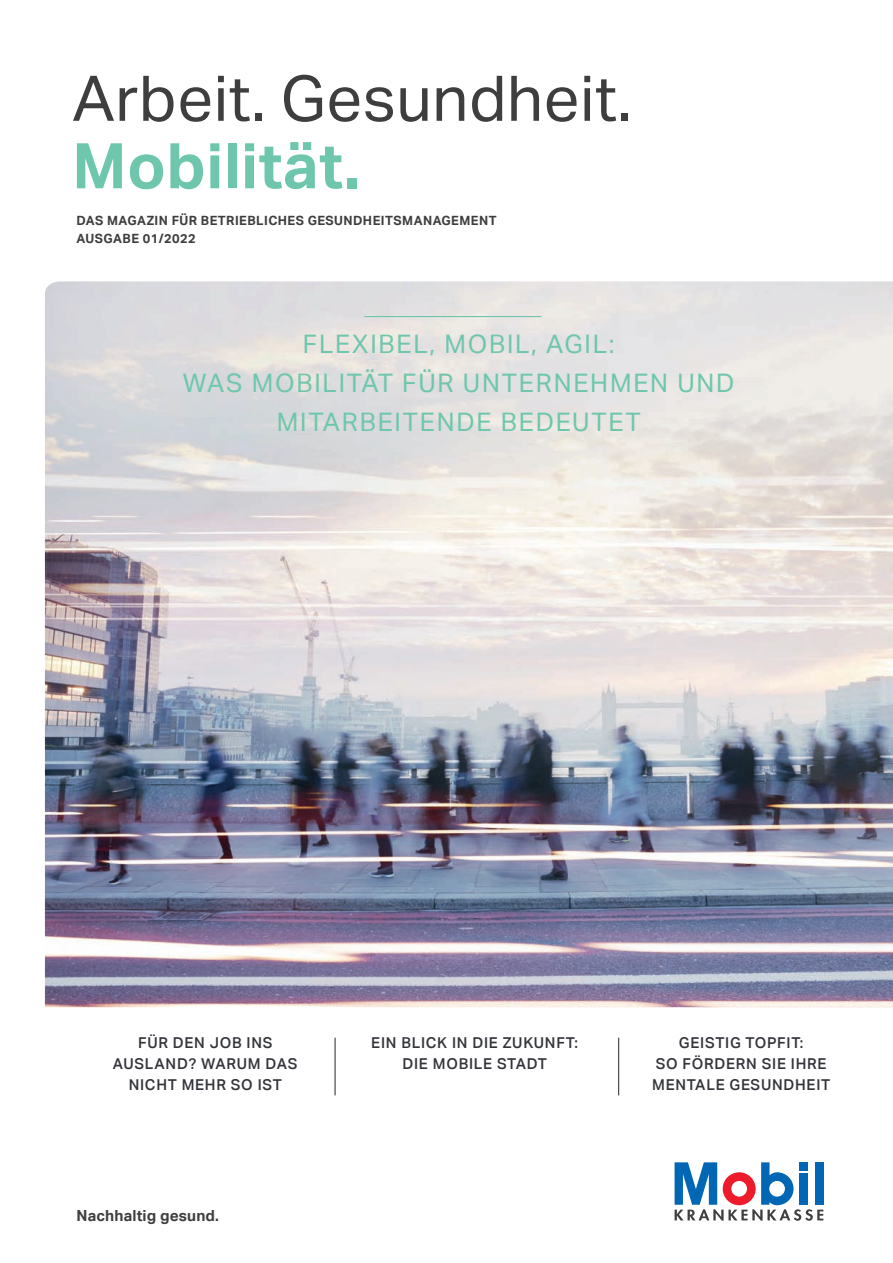
<style>
.page{position:relative;width:893px;height:1263px;background:#fff}
.page>*{position:absolute;margin:0;border:0;box-sizing:border-box;transform-origin:0 0}
.t1{font:63px "Aktiv Grotesk";letter-spacing:.01em;color:#3e3e3f}
.t2{font:700 63px "Aktiv Grotesk";letter-spacing:.01em;color:#6ec7ad}
.t3{font:25.5px/39px "Aktiv Grotesk";letter-spacing:.07em;color:#6ec7ad;text-align:center}
.t4{font:700 15.3px "Aktiv Grotesk";letter-spacing:.01em;color:#3e3e3f}
.t5{font:500 15px/21px "Aktiv Grotesk";letter-spacing:.05em;color:#33353b;text-align:center}
.t6{font:700 12.75px/17.9px "Aktiv Grotesk";letter-spacing:.035em;color:#3e3e3f}
</style>
<div class="page">
<img style="left:45px;top:281px;width:848px;height:726px">
<svg style="left:675px;top:1162px;width:148px;height:59px"></svg>
<hr style="left:334px;top:1038px;width:2px;height:57px;background:#3e3e3f">
<hr style="left:618px;top:1038px;width:1px;height:57px;background:#3e3e3f">
<hr style="left:364px;top:316px;width:177px;height:1px;background:#6ec7ad">
<h1 class="t1" style="left:72px;top:61px;width:561px">Arbeit. Gesundheit.</h1>
<h1 class="t2" style="left:72px;top:127px;width:289px">Mobilität.</h1>
<p class="t6" style="left:77px;top:211px;width:422px">DAS MAGAZIN FÜR BETRIEBLICHES GESUNDHEITSMANAGEMENT<br>AUSGABE 01/2022</p>
<h2 class="t3" style="left:183px;top:324px;width:553px">FLEXIBEL, MOBIL, AGIL:<br>WAS MOBILITÄT FÜR UNTERNEHMEN UND<br>MITARBEITENDE BEDEUTET</h2>
<p class="t5" style="left:113px;top:1032px;width:186px">FÜR DEN JOB INS<br>AUSLAND? WARUM DAS<br>NICHT MEHR SO IST</p>
<p class="t5" style="left:652px;top:1032px;width:180px">GEISTIG TOPFIT:<br>SO FÖRDERN SIE IHRE<br>MENTALE GESUNDHEIT</p>
<p class="t5" style="left:371px;top:1032px;width:208px">EIN BLICK IN DIE ZUKUNFT:<br>DIE MOBILE STADT</p>
<p class="t4" style="left:77px;top:1206px;width:144px">Nachhaltig gesund.</p>
</div>
